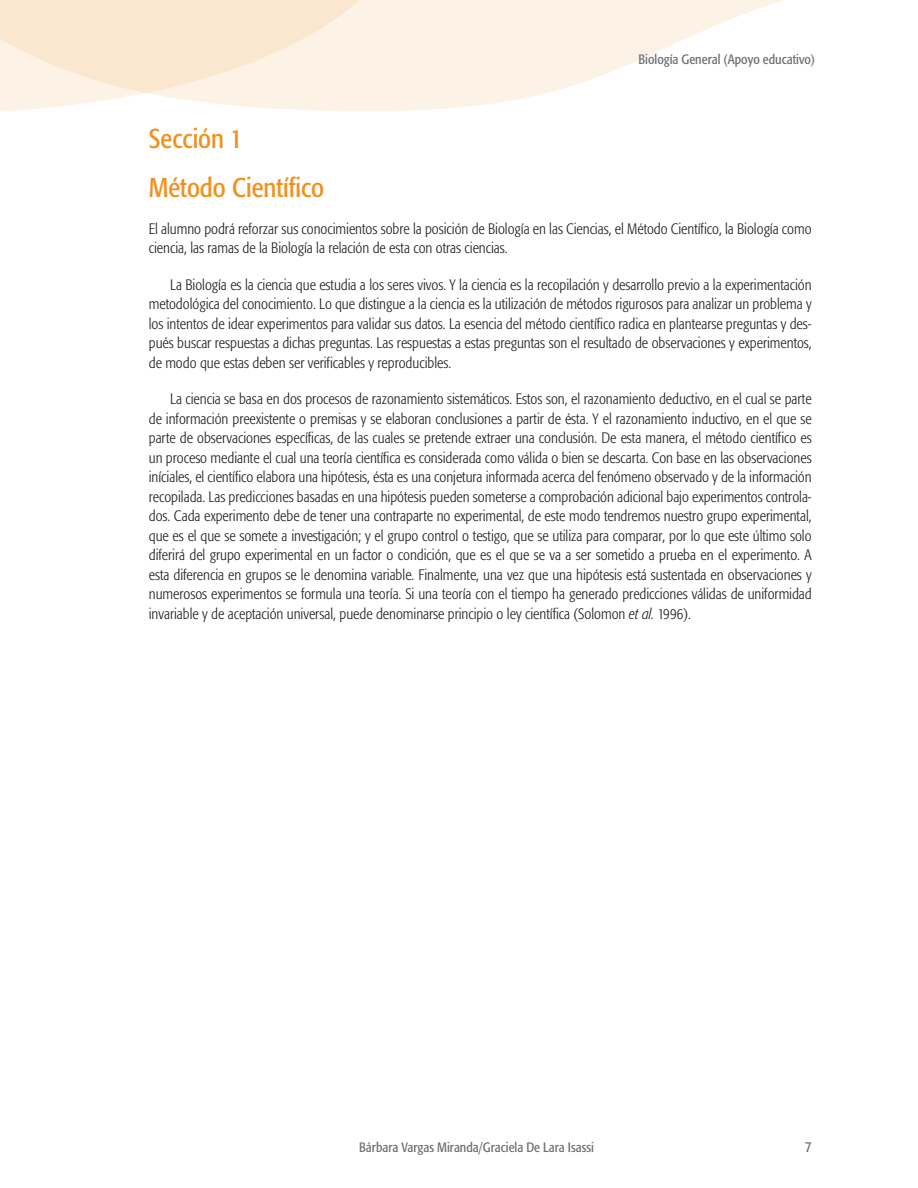
<style>
.page{position:relative;width:918px;height:1188px;background:#fff}
.page>*{position:absolute;margin:0;border:0;box-sizing:border-box;transform-origin:0 0}
.cabeza_13_pts_format{font:condensed 27px "Formata";color:#f1901c}
.texto_sangria{font:300 condensed 15px/19.5px "Formata";color:#231f20;text-align:justify}
._1er_parrafo{font:300 condensed 15px/19.5px "Formata";color:#231f20}
.t1{font:condensed 15px "Formata";color:#6d6f71}
.t2{font:condensed 13.5px "Formata";color:#6d6f71}
.s1{font-style:italic}
</style>
<div class="page">
<svg style="left:0;top:0;width:784px;height:111px;fill:#fdf2e6"></svg>
<p class="t2" style="left:639px;top:51px;width:178px">Biología General (Apoyo educativo)</p>
<p class="cabeza_13_pts_format" style="left:149px;top:122px;width:95px">Sección 1</p>
<p class="cabeza_13_pts_format" style="left:149px;top:172px;width:177px">Método Científico</p>
<p class="_1er_parrafo" style="left:149px;top:219px;width:664px">El alumno podrá reforzar sus conocimientos sobre la posición de Biología en las Ciencias, el Método Científico, la Biología como ciencia, las ramas de la Biología la relación de esta con otras ciencias.</p>
<p class="texto_sangria" style="left:149px;top:275px;width:664px;text-indent:21px">La Biología es la ciencia que estudia a los seres vivos. Y la ciencia es la recopilación y desarrollo previo a la experimentación metodológica del conocimiento. Lo que distingue a la ciencia es la utilización de métodos rigurosos para analizar un problema y los intentos de idear experimentos para validar sus datos. La esencia del método científico radica en plantearse preguntas y des&shy;pués buscar respuestas a dichas preguntas. Las respuestas a estas preguntas son el resultado de observaciones y experimentos, de modo que estas deben ser verificables y reproducibles.</p>
<p class="texto_sangria" style="left:149px;top:389px;width:664px;text-indent:21px">La ciencia se basa en dos procesos de razonamiento sistemáticos. Estos son, el razonamiento deductivo, en el cual se parte de información preexistente o premisas y se elaboran conclusiones a partir de ésta. Y el razonamiento inductivo, en el que se parte de observaciones específicas, de las cuales se pretende extraer una conclusión. De esta manera, el método científico es un proceso mediante el cual una teoría científica es considerada como válida o bien se descarta. Con base en las observaciones iníciales, el científico elabora una hipótesis, ésta es una conjetura informada acerca del fenómeno observado y de la información recopilada. Las predicciones basadas en una hipótesis pueden someterse a comprobación adicional bajo experimentos controla&shy;dos. Cada experimento debe de tener una contraparte no experimental, de este modo tendremos nuestro grupo experimental, que es el que se somete a investigación; y el grupo control o testigo, que se utiliza para comparar, por lo que este último solo diferirá del grupo experimental en un factor o condición, que es el que se va a ser sometido a prueba en el experimento. A esta diferencia en grupos se le denomina variable. Finalmente, una vez que una hipótesis está sustentada en observaciones y numerosos experimentos se formula una teoría. Si una teoría con el tiempo ha generado predicciones válidas de uniformidad invariable y de aceptación universal, puede denominarse principio o ley científica (Solomon <span class="s1">et al.</span> 1996).</p>
<p class="t2" style="left:359px;top:1139px;width:236px">Bárbara Vargas Miranda/Graciela De Lara Isassi</p>
<p class="t1" style="left:805px;top:1138px;width:8px">7</p>
</div>
